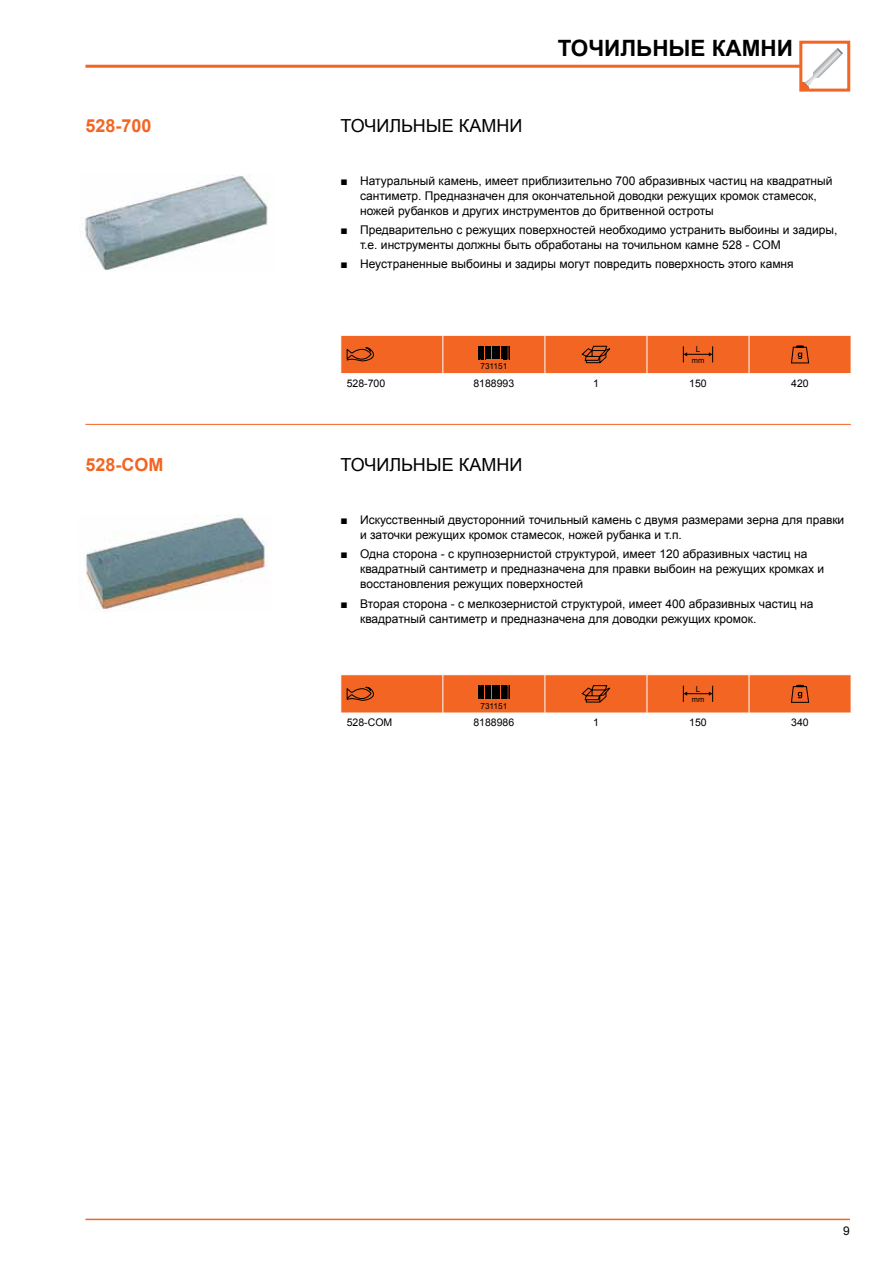
<style>
.page{position:relative;width:893px;height:1263px;background:#fff}
.page>*{position:absolute;margin:0;border:0;box-sizing:border-box;transform-origin:0 0}
.t1{font:700 22.5px "Arial";color:#000}
.t2{font:18px "Arial";color:#000}
.t3{font:700 18px "Arial";color:#f26522}
.t4{font:12px/15px "Arial";color:#000}
.t5{font:10.5px "Arial";color:#000}
.t6{font:8.25px "Arial";color:#000}
.t7{font:7.5px "Arial";color:#000}
</style>
<div class="page">
<hr style="left:85px;top:65px;width:715px;height:3px;background:#f26522">
<hr style="left:85px;top:1219px;width:765px;height:1px;background:#f26522">
<svg style="left:803px;top:48px;width:40px;height:40px"></svg>
<div style="left:799px;top:41px;width:51px;height:51px;border:3px solid #f26522"></div>
<svg style="left:341px;top:335px;width:510px;height:39px;background:#e8692c"></svg>
<svg style="left:341px;top:675px;width:510px;height:38px;background:#e76426"></svg>
<img style="left:85px;top:174px;width:183px;height:98px">
<img style="left:85px;top:514px;width:182px;height:97px">
<hr style="left:85px;top:424px;width:766px;height:1px;background:#f26522">
<h2 class="t3" style="left:85px;top:114px;width:68px">528-700</h2>
<h2 class="t3" style="left:85px;top:453px;width:80px">528-COM</h2>
<h2 class="t2" style="left:341px;top:114px;width:169px">Точильные камни</h2>
<h1 class="t1" style="left:558px;top:34px;width:237px">ТОЧИЛЬНЫЕ КАМНИ</h1>
<p class="t4" style="left:360px;top:173px;width:474px;text-indent:-20px">■ Натуральный камень, имеет приблизительно 700 абразивных частиц на квадратный сантиметр. Предназначен для окончательной доводки режущих кромок стамесок, ножей рубанков и других инструментов до бритвенной остроты</p>
<p class="t4" style="left:360px;top:222px;width:479px;text-indent:-20px">■ Предварительно с режущих поверхностей необходимо устранить выбоины и задиры, т.е. инструменты должны быть обработаны на точильном камне 528 - COM</p>
<p class="t4" style="left:341px;top:257px;width:455px">■ Неустраненные выбоины и задиры могут повредить поверхность этого камня</p>
<p class="t6" style="left:480px;top:361px;width:28px">731151</p>
<p class="t6" style="left:696px;top:344px;width:6px">L</p>
<p class="t7" style="left:692px;top:355px;width:14px">mm</p>
<p class="t5" style="left:347px;top:376px;width:40px">528-700</p>
<p class="t5" style="left:473px;top:376px;width:42px">8188993</p>
<p class="t5" style="left:593px;top:376px;width:7px">1</p>
<p class="t5" style="left:689px;top:376px;width:19px">150</p>
<p class="t5" style="left:791px;top:376px;width:19px">420</p>
<h2 class="t2" style="left:341px;top:453px;width:169px">Точильные камни</h2>
<p class="t4" style="left:360px;top:512px;width:486px;text-indent:-20px">■ Искусственный двусторонний точильный камень с двумя размерами зерна для правки и заточки режущих кромок стамесок, ножей рубанка и т.п.</p>
<p class="t4" style="left:360px;top:547px;width:466px;text-indent:-20px">■ Одна сторона - с крупнозернистой структурой, имеет 120 абразивных частиц на квадратный сантиметр и предназначена для правки выбоин на режущих кромках и восстановления режущих поверхностей</p>
<p class="t4" style="left:360px;top:596px;width:455px;text-indent:-20px">■ Вторая сторона - с мелкозернистой структурой, имеет 400 абразивных частиц на квадратный сантиметр и предназначена для доводки режущих кромок.</p>
<p class="t6" style="left:480px;top:700px;width:28px">731151</p>
<p class="t6" style="left:696px;top:683px;width:6px">L</p>
<p class="t7" style="left:692px;top:694px;width:14px">mm</p>
<p class="t5" style="left:347px;top:715px;width:47px">528-COM</p>
<p class="t5" style="left:473px;top:715px;width:42px">8188986</p>
<p class="t5" style="left:593px;top:715px;width:7px">1</p>
<p class="t5" style="left:689px;top:715px;width:19px">150</p>
<p class="t5" style="left:791px;top:715px;width:19px">340</p>
<p class="t4" style="left:843px;top:1223px;width:8px">9</p>
</div>
